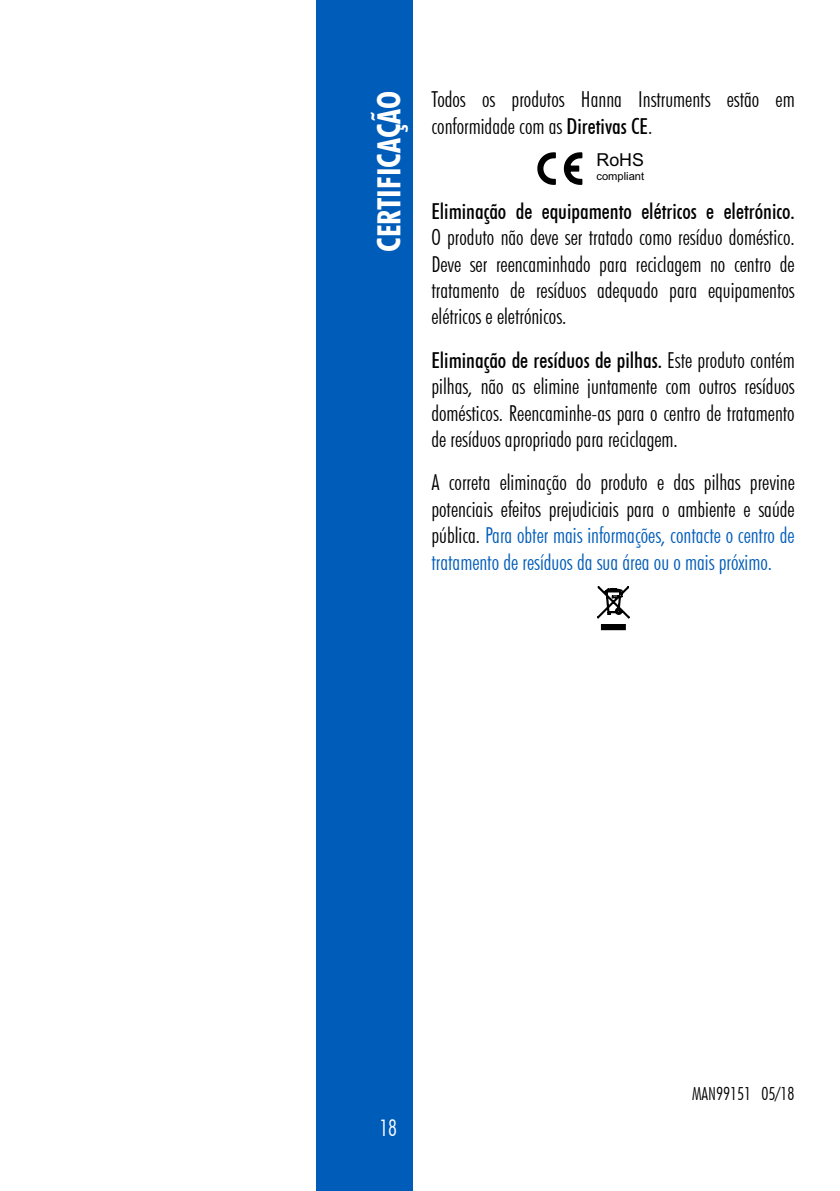
<style>
.page{position:relative;width:840px;height:1191px;background:#fff}
.page>*{position:absolute;margin:0;border:0;box-sizing:border-box;transform-origin:0 0}
.t1{font:700 condensed 32px "Futura BT";color:#fff}
.t2{font:300 condensed 22.8px "Futura BT";color:#fff}
.t3{font:300 condensed 22px/26.4px "Futura BT";color:#000;text-align:justify}
.t4{font:500 condensed 22px "Futura BT";color:#000}
.t5{font:300 condensed 18px "Futura BT";color:#000}
.t6{font:17.8px "Arial";color:#000}
.t7{font:11.2px "Arial";color:#000}
.s1{font-weight:500}
.s2{color:#005cb9}
</style>
<div class="page">
<div style="left:316px;top:0;width:96px;height:1191px;background:#005cb9"></div>
<svg style="left:537px;top:152px;width:19px;height:33px"></svg>
<svg style="left:563px;top:152px;width:19px;height:33px"></svg>
<svg style="left:597px;top:586px;width:32px;height:44px"></svg>
<h1 class="t1" style="left:369px;top:252px;width:163px;rotate:-90deg">CERTIFICAÇÃO</h1>
<p class="t3" style="left:431px;top:86px;width:364px">Todos os produtos Hanna Instruments estão em conformidade com as <span class="s1">Diretivas CE</span>.</p>
<p class="t6" style="left:596px;top:153px;width:49px">RoHS</p>
<p class="t7" style="left:596px;top:172px;width:49px">compliant</p>
<p class="t4" style="left:431px;top:198px;width:364px">Eliminação de equipamento elétricos e eletrónico.</p>
<p class="t3" style="left:431px;top:224px;width:364px">O produto não deve ser tratado como resíduo doméstico.<br>Deve ser reencaminhado para reciclagem no centro de tratamento de resíduos adequado para equipamentos elétricos e eletrónicos.</p>
<p class="t3" style="left:431px;top:347px;width:364px"><span class="s1">Eliminação de resíduos de pilhas.</span> Este produto contém pilhas, não as elimine juntamente com outros resíduos domésticos. Reencaminhe-as para o centro de tratamento de resíduos apropriado para reciclagem.</p>
<p class="t3" style="left:431px;top:469px;width:364px">A correta eliminação do produto e das pilhas previne potenciais efeitos prejudiciais para o ambiente e saúde pública. <span class="s2">Para obter mais informações, contacte o centro de tratamento de resíduos da sua área ou o mais próximo.</span></p>
<p class="t2" style="left:379px;top:1114px;width:19px">18</p>
<p class="t5" style="left:691px;top:1082px;width:104px">MAN99151 05/18</p>
</div>
